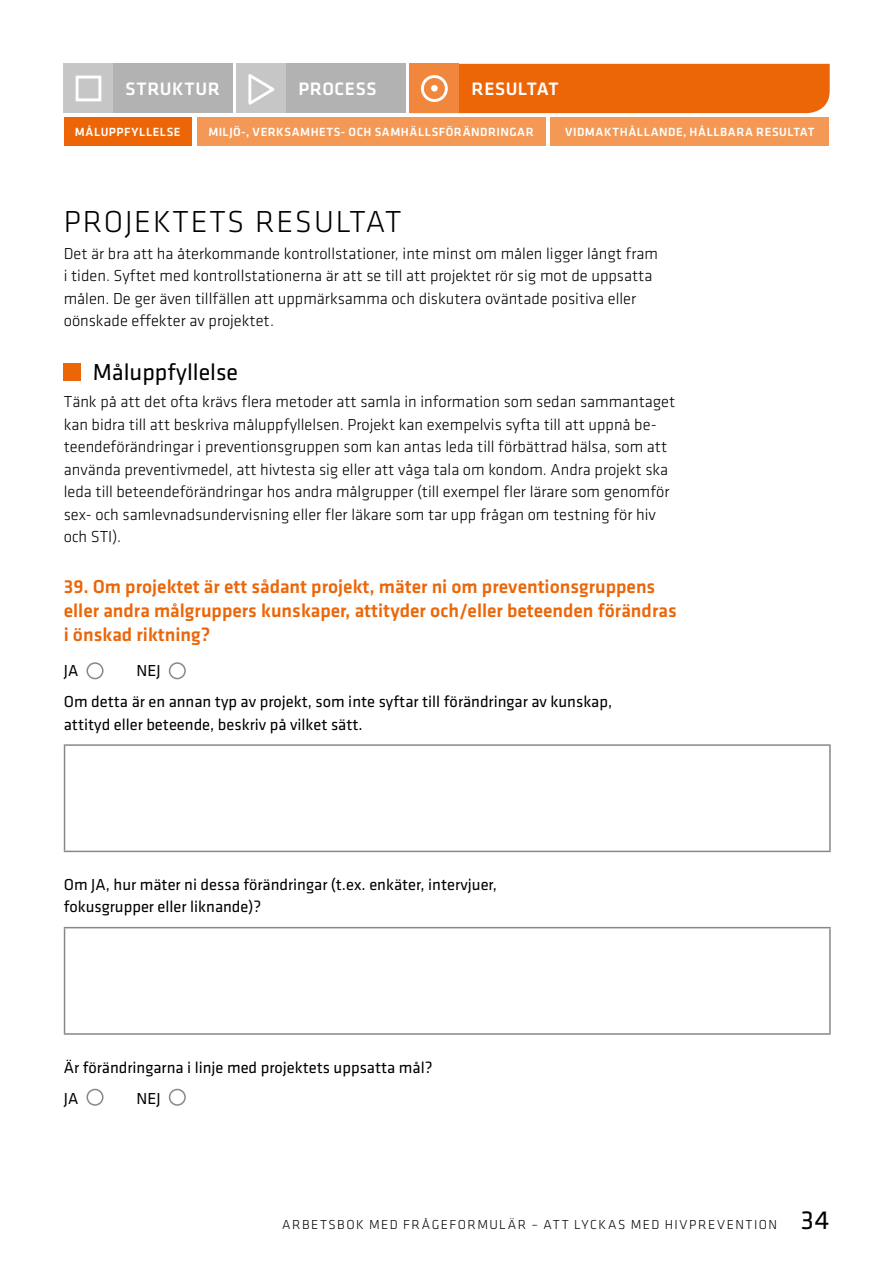
<style>
.page{position:relative;width:893px;height:1263px;background:#fff}
.page>*{position:absolute;margin:0;border:0;box-sizing:border-box;transform-origin:0 0}
.Rubbe_Strukturnivå{font:300 31.5px "Klavika";letter-spacing:.06em;color:#000}
.Rubrik_2_Rubrik_2{font:24px "Klavika";color:#000}
.Fråga_1_grön_luft_ef{font:500 19.5px/24px "Klavika";color:#ec6608}
.t1{font:500 18.6px "Klavika";letter-spacing:.03em;color:#fff}
.Bröd_B{font:300 16.5px/22.5px "Klavika";color:#000}
.Fråga_2_utan_numreri{font:16.5px/22.5px "Klavika";color:#000}
.Fråga_Reg{font:16.5px/22.5px "Klavika";color:#000}
.Datum{font:300 13.5px "Klavika";letter-spacing:.11em;color:#000}
.t2{font:500 12.3px "Klavika";letter-spacing:.045em;color:#fff}
.s1{font-weight:400;font-size:27px}
</style>
<div class="page">
<div style="left:64px;top:117px;width:128px;height:29px;background:#ec6608"></div>
<div style="left:197px;top:117px;width:348px;height:29px;background:#f49855"></div>
<div style="left:550px;top:117px;width:279px;height:29px;background:#f49855"></div>
<div style="left:459px;top:64px;width:371px;height:49px;background:#ec6608"></div>
<div style="left:64px;top:64px;width:169px;height:49px;background:#b3b2b2"></div>
<div style="left:64px;top:64px;width:49px;height:49px;background:#c6c6c6"></div>
<div style="left:76px;top:76px;width:25px;height:25px;border:3px solid #fff"></div>
<div style="left:237px;top:64px;width:169px;height:49px;background:#b3b2b2"></div>
<div style="left:237px;top:64px;width:49px;height:49px;background:#c6c6c6"></div>
<svg style="left:248px;top:74px;width:27px;height:31px"></svg>
<div style="left:410px;top:64px;width:49px;height:49px;background:#f1873d"></div>
<div style="left:421px;top:75px;width:27px;height:27px;border:3px solid #fff;border-radius:50%"></div>
<div style="left:431px;top:85px;width:7px;height:7px;background:#fff;border-radius:50%"></div>
<div style="left:64px;top:363px;width:17px;height:17px;background:#ec6608"></div>
<div style="left:87px;top:662px;width:17px;height:17px;border:2px solid #878787;border-radius:50%"></div>
<div style="left:169px;top:662px;width:17px;height:17px;border:2px solid #878787;border-radius:50%"></div>
<hr style="left:64px;top:744px;width:767px;height:2px;background:#878787">
<hr style="left:64px;top:746px;width:1px;height:105px;background:#878787">
<hr style="left:829px;top:746px;width:2px;height:105px;background:#878787">
<hr style="left:64px;top:851px;width:767px;height:1px;background:#878787">
<hr style="left:64px;top:927px;width:767px;height:1px;background:#878787">
<hr style="left:64px;top:928px;width:1px;height:105px;background:#878787">
<hr style="left:829px;top:928px;width:2px;height:105px;background:#878787">
<hr style="left:64px;top:1033px;width:767px;height:2px;background:#878787">
<div style="left:87px;top:1089px;width:17px;height:17px;border:2px solid #878787;border-radius:50%"></div>
<div style="left:169px;top:1089px;width:17px;height:17px;border:2px solid #878787;border-radius:50%"></div>
<p class="t1" style="left:126px;top:79px;width:96px">STRUKTUR</p>
<p class="t1" style="left:298px;top:79px;width:79px">PROCESS</p>
<p class="t1" style="left:471px;top:79px;width:89px">RESULTAT</p>
<p class="t2" style="left:75px;top:125px;width:107px">MÅLUPPFYLLELSE</p>
<p class="t2" style="left:208px;top:125px;width:327px">MILJÖ-, VERKSAMHETS- OCH SAMHÄLLSFÖRÄNDRINGAR</p>
<p class="t2" style="left:565px;top:125px;width:251px">VIDMAKTHÅLLANDE, HÅLLBARA RESULTAT</p>
<p class="Rubbe_Strukturnivå" style="left:64px;top:204px;width:339px">PROJEKTETS RESULTAT</p>
<p class="Bröd_B" style="left:64px;top:242px;width:596px">Det är bra att ha återkommande kontrollstationer, inte minst om målen ligger långt fram i tiden. Syftet med kontrollstationerna är att se till att projektet rör sig mot de uppsatta målen. De ger även tillfällen att uppmärksamma och diskutera oväntade positiva eller oönskade effekter av projektet.</p>
<p class="Rubrik_2_Rubrik_2" style="left:93px;top:359px;width:147px">Måluppfyllelse</p>
<p class="Bröd_B" style="left:64px;top:391px;width:613px">Tänk på att det ofta krävs flera metoder att samla in information som sedan sammantaget kan bidra till att beskriva måluppfyllelsen. Projekt kan exempelvis syfta till att uppnå be&shy;teendeförändringar i preventionsgruppen som kan antas leda till förbättrad hälsa, som att använda preventivmedel, att hivtesta sig eller att våga tala om kondom. Andra projekt ska leda till beteendeförändringar hos andra målgrupper (till exempel fler lärare som genomför sex- och samlevnadsundervisning eller fler läkare som tar upp frågan om testning för hiv och STI).</p>
<p class="Fråga_1_grön_luft_ef" style="left:64px;top:575px;width:614px">39. Om projektet är ett sådant projekt, mäter ni om preventionsgruppens eller andra målgruppers kunskaper, attityder och/eller beteenden förändras i önskad riktning?</p>
<p class="Fråga_Reg" style="left:64px;top:660px;width:16px">JA</p>
<p class="Fråga_Reg" style="left:137px;top:660px;width:26px">NEJ</p>
<p class="Fråga_Reg" style="left:64px;top:691px;width:550px">Om detta är en annan typ av projekt, som inte syftar till förändringar av kunskap, attityd eller beteende, beskriv på vilket sätt.</p>
<p class="Fråga_2_utan_numreri" style="left:64px;top:873px;width:435px">Om JA, hur mäter ni dessa förändringar (t.ex. enkäter, intervjuer, fokusgrupper eller liknande)?</p>
<p class="Fråga_2_utan_numreri" style="left:64px;top:1056px;width:370px">Är förändringarna i linje med projektets uppsatta mål?</p>
<p class="Fråga_Reg" style="left:64px;top:1087px;width:16px">JA</p>
<p class="Fråga_Reg" style="left:137px;top:1087px;width:26px">NEJ</p>
<p class="Datum" style="left:282px;top:1217px;width:549px">ARBETSBOK MED FRÅGEFORMULÄR – ATT LYCKAS MED HIVPREVENTION <span class="s1">34</span></p>
</div>
